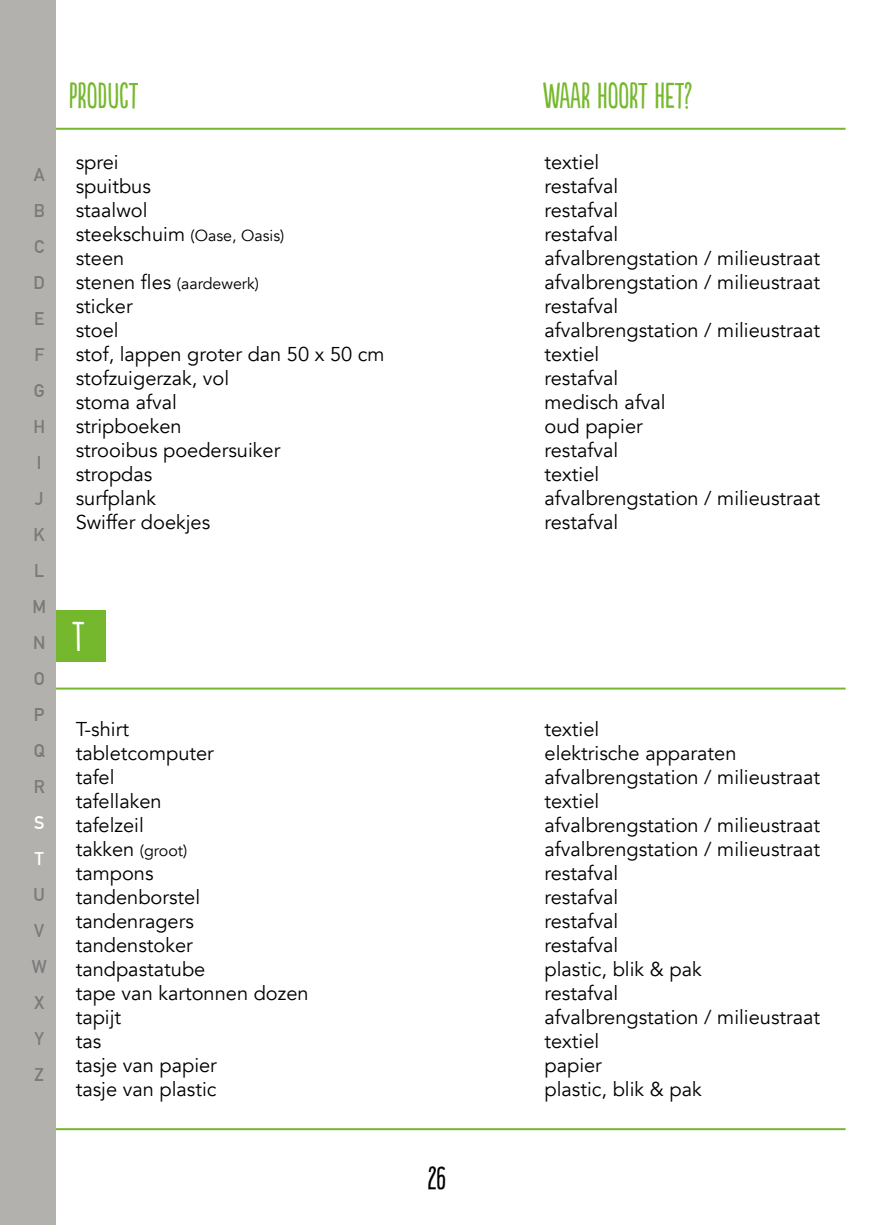
<style>
.page{position:relative;width:874px;height:1225px;background:#fff}
.page>*{position:absolute;margin:0;border:0;box-sizing:border-box;transform-origin:0 0}
.t1{font:40px "Populaire";color:#fff}
.t2{font:34px "Populaire";color:#76b82d}
.t3{font:30px "Populaire";color:#000}
.t4{font:20px/24px "Avenir";color:#000}
.t5{font:700 18px/36px "DIN Alternate";color:#7b7a7a}
.t6{font:700 18px/36px "DIN Alternate";color:#fff}
.t7{font:16px "Avenir";color:#000}
.s1{font-size:20px}
</style>
<div class="page">
<hr style="left:28px;top:128px;width:817px;height:2px;background:#76b82d">
<hr style="left:28px;top:687px;width:817px;height:2px;background:#76b82d">
<hr style="left:28px;top:1128px;width:817px;height:2px;background:#76b82d">
<div style="left:54px;top:610px;width:51px;height:51px;background:#76b82d"></div>
<div style="left:0;top:0;width:55px;height:1225px;background:#b2b1ad"></div>
<p class="t5" style="left:32px;top:155px;width:15px">A<br>B<br>C<br>D<br>E<br>F<br>G<br>H<br>I<br>J<br>K<br>L<br>M<br>N<br>O<br>P<br>Q<br>R</p>
<p class="t6" style="left:34px;top:803px;width:12px">S<br>T</p>
<p class="t5" style="left:32px;top:875px;width:16px">U<br>V<br>W<br>X<br>Y<br>Z</p>
<h2 class="t2" style="left:69px;top:78px;width:71px">PRODUCT</h2>
<h2 class="t2" style="left:542px;top:78px;width:151px">WAAR HOORT HET?</h2>
<p class="t4" style="left:76px;top:150px;width:77px">sprei spuitbus staalwol</p>
<p class="t7" style="left:76px;top:226px;width:210px"><span class="s1">steekschuim</span> (Oase, Oasis)</p>
<p class="t4" style="left:76px;top:246px;width:50px">steen</p>
<p class="t7" style="left:76px;top:274px;width:185px"><span class="s1">stenen fles</span> (aardewerk)</p>
<p class="t4" style="left:76px;top:294px;width:310px">sticker<br>stoel<br>stof, lappen groter dan 50 x 50 cm stofzuigerzak, vol<br>stoma afval<br>stripboeken<br>strooibus poedersuiker<br>stropdas<br>surfplank<br>Swiffer doekjes</p>
<h1 class="t1" style="left:72px;top:615px;width:14px">T</h1>
<p class="t4" style="left:76px;top:717px;width:140px">T-shirt tabletcomputer tafel<br>tafellaken tafelzeil</p>
<p class="t7" style="left:76px;top:841px;width:113px"><span class="s1">takken</span> (groot)</p>
<p class="t4" style="left:76px;top:861px;width:234px">tampons<br>tandenborstel tandenragers tandenstoker tandpastatube<br>tape van kartonnen dozen tapijt<br>tas<br>tasje van papier<br>tasje van plastic</p>
<p class="t4" style="left:544px;top:150px;width:277px">textiel<br>restafval<br>restafval<br>restafval<br>afvalbrengstation / milieustraat afvalbrengstation / milieustraat restafval<br>afvalbrengstation / milieustraat textiel<br>restafval<br>medisch afval<br>oud papier<br>restafval<br>textiel<br>afvalbrengstation / milieustraat restafval</p>
<p class="t4" style="left:544px;top:717px;width:277px">textiel<br>elektrische apparaten afvalbrengstation / milieustraat textiel<br>afvalbrengstation / milieustraat afvalbrengstation / milieustraat restafval<br>restafval<br>restafval<br>restafval<br>plastic, blik &amp; pak<br>restafval<br>afvalbrengstation / milieustraat textiel<br>papier<br>plastic, blik &amp; pak</p>
<h3 class="t3" style="left:427px;top:1162px;width:20px">26</h3>
</div>
